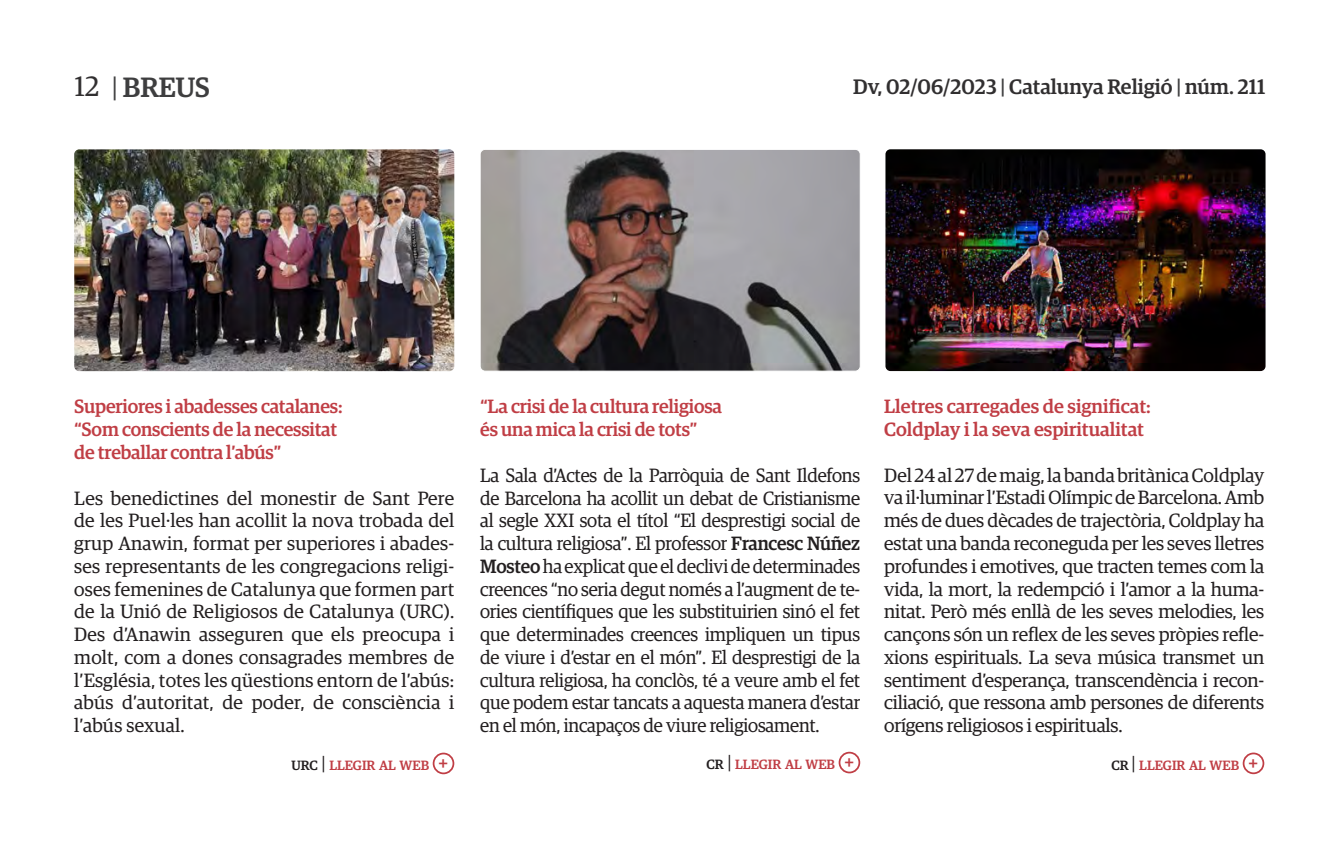
<style>
.page{position:relative;width:1340px;height:844px;background:#fff}
.page>*{position:absolute;margin:0;border:0;box-sizing:border-box;transform-origin:0 0}
.t1{font:500 28px "Guardian Egyp";letter-spacing:-.005em;color:#3e3e3f}
.t2{font:500 21px "Guardian Egyp";color:#312f30}
.t3{font:19.25px/22.8px "Guardian Egyp";letter-spacing:-.01em;color:#231f20;text-align:justify}
.t4{font:19.25px/22.8px "Guardian Egyp";letter-spacing:-.01em;color:#231f20;text-align:justify;scale:.96 1}
.intertitol_bandera_e{font:500 19.25px "Guardian Egyp";letter-spacing:-.01em;color:#c03e45}
.t5{font:500 19.25px "Guardian Egyp";color:#c03e45}
.t6{font:500 13.47px "Guardian Egyp";color:#c03e45}
.s1{font-weight:400;color:#312f30}
.s2{font-weight:400}
.s3{color:#3e3e3f}
.s4{color:#231f20}
.s5{font-weight:400;font-size:19.25px;color:#231f20}
.s6{font-weight:500}
</style>
<div class="page">
<div style="left:838px;top:751px;width:22px;height:22px;border:2px solid #c03e45;border-radius:50%"></div>
<img style="left:482px;top:151px;width:376px;height:218px">
<div style="left:480px;top:149px;width:380px;height:222px;border:1px solid #fff;border-radius:5px"></div>
<div style="left:1242px;top:752px;width:22px;height:22px;border:2px solid #c03e45;border-radius:50%"></div>
<img style="left:885px;top:149px;width:380px;height:222px">
<div style="left:433px;top:752px;width:21px;height:22px;border:2px solid #c03e45;border-radius:50%"></div>
<img style="left:74px;top:149px;width:380px;height:222px">
<h1 class="t1" style="left:74px;top:67px;width:137px"><span class="s1">12</span> <span class="s2">|</span> BREUS</h1>
<p class="t2" style="left:853px;top:71px;width:414px">Dv, 02/06/2023 <span class="s3">|</span> Catalunya Religió <span class="s3">|</span> núm. 211</p>
<p class="intertitol_bandera_e" style="left:74px;top:393px;width:270px">Superiores i abadesses catalanes:</p>
<p class="intertitol_bandera_e" style="left:74px;top:415px;width:264px">“Som conscients de la necessitat</p>
<p class="intertitol_bandera_e" style="left:74px;top:438px;width:209px">de treballar contra l’abús”</p>
<p class="t3" style="left:74px;top:485px;width:381px">Les benedictines del monestir de Sant Pere de les Puel·les han acollit la nova trobada del grup Anawin, format per superiores i abades&shy;ses representants de les congregacions religi&shy;oses femenines de Catalunya que formen part de la Unió de Religiosos de Catalunya (URC).<br>Des d’Anawin asseguren que els preocupa i molt, com a dones consagrades membres de l’Església, totes les qüestions entorn de l’abús: abús d’autoritat, de poder, de consciència i l’abús sexual.</p>
<p class="t6" style="left:291px;top:755px;width:139px"><span class="s4">URC</span> <span class="s5">|</span> LLEGIR AL WEB</p>
<p class="t5" style="left:438px;top:749px;width:12px">+</p>
<p class="intertitol_bandera_e" style="left:480px;top:393px;width:243px">“La crisi de la cultura religiosa</p>
<p class="intertitol_bandera_e" style="left:480px;top:415px;width:219px">és una mica la crisi de tots”</p>
<p class="t4" style="left:480px;top:462px;width:397px">La Sala d’Actes de la Parròquia de Sant Ildefons de Barcelona ha acollit un debat de Cristianisme al segle XXI sota el títol “El desprestigi social de la cultura religiosa”. El professor <span class="s6">Francesc Núñez Mosteo</span> ha explicat que el declivi de determinades creences “no seria degut només a l’augment de te&shy;ories científiques que les substituirien sinó el fet que determinades creences impliquen un tipus de viure i d’estar en el món”. El desprestigi de la cultura religiosa, ha conclòs, té a veure amb el fet que podem estar tancats a aquesta manera d’estar en el món, incapaços de viure religiosament.</p>
<p class="t6" style="left:706px;top:754px;width:130px"><span class="s4">CR</span> <span class="s5">|</span> LLEGIR AL WEB</p>
<p class="t5" style="left:844px;top:748px;width:12px">+</p>
<p class="intertitol_bandera_e" style="left:884px;top:393px;width:268px">Lletres carregades de significat:</p>
<p class="intertitol_bandera_e" style="left:884px;top:415px;width:261px">Coldplay i la seva espiritualitat</p>
<p class="t3" style="left:884px;top:462px;width:381px">Del 24 al 27 de maig, la banda britànica Coldplay va il·luminar l’Estadi Olímpic de Barcelona. Amb més de dues dècades de trajectòria, Coldplay ha estat una banda reconeguda per les seves lletres profundes i emotives, que tracten temes com la vida, la mort, la redempció i l’amor a la huma&shy;nitat. Però més enllà de les seves melodies, les cançons són un reflex de les seves pròpies refle&shy;xions espirituals. La seva música transmet un sentiment d’esperança, transcendència i recon&shy;ciliació, que ressona amb persones de diferents orígens religiosos i espirituals.</p>
<p class="t6" style="left:1111px;top:755px;width:129px"><span class="s4">CR</span> <span class="s5">|</span> LLEGIR AL WEB</p>
<p class="t5" style="left:1248px;top:749px;width:12px">+</p>
</div>
